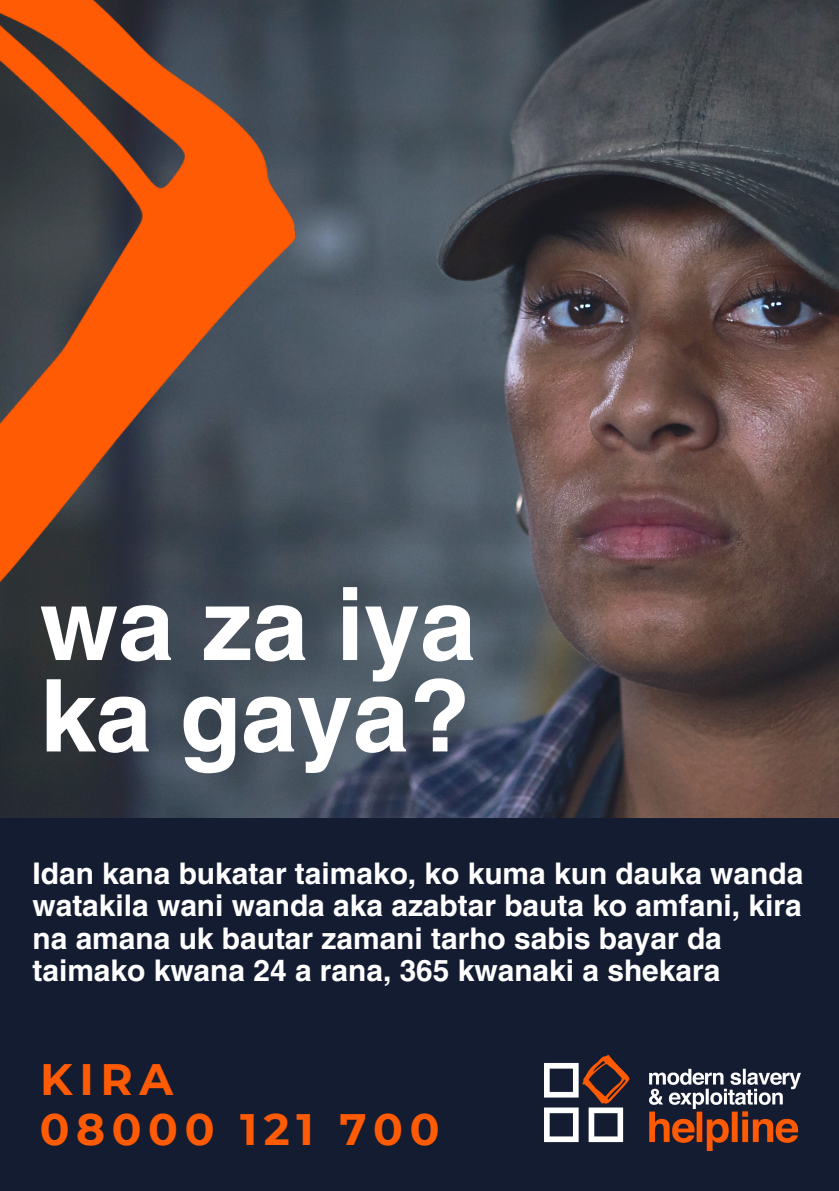
<style>
.page{position:relative;width:839px;height:1191px;background:#fff}
.page>*{position:absolute;margin:0;border:0;box-sizing:border-box;transform-origin:0 0}
.t1{font:700 100.6px "Helvetica LT Pro";color:#fff}
.t2{font:700 44px "Montserrat";letter-spacing:.15em;color:#ff5a04}
.t3{font:700 29.8px/32.6px "Helvetica LT Pro";color:#fff}
</style>
<div class="page">
<img style="left:0;top:0;width:838px;height:818px">
<div style="left:0;top:818px;width:838px;height:373px;background:#141c32"></div>
<img style="left:0;top:0;width:336px;height:674px">
<img style="left:544px;top:1056px;width:256px;height:94px">
<p class="t1" style="left:40px;top:588px;width:437px">wa za iya</p>
<p class="t1" style="left:40px;top:679px;width:432px">ka gaya?</p>
<p class="t3" style="left:32px;top:860px;width:772px">Idan kana bukatar taimako, ko kuma kun dauka wanda watakila wani wanda aka azabtar bauta ko amfani, kira na amana uk bautar zamani tarho sabis bayar da taimako kwana 24 a rana, 365 kwanaki a shekara</p>
<p class="t2" style="left:40px;top:1053px;width:134px">KIRA</p>
<p class="t2" style="left:40px;top:1103px;width:401px">08000 121 700</p>
</div>
